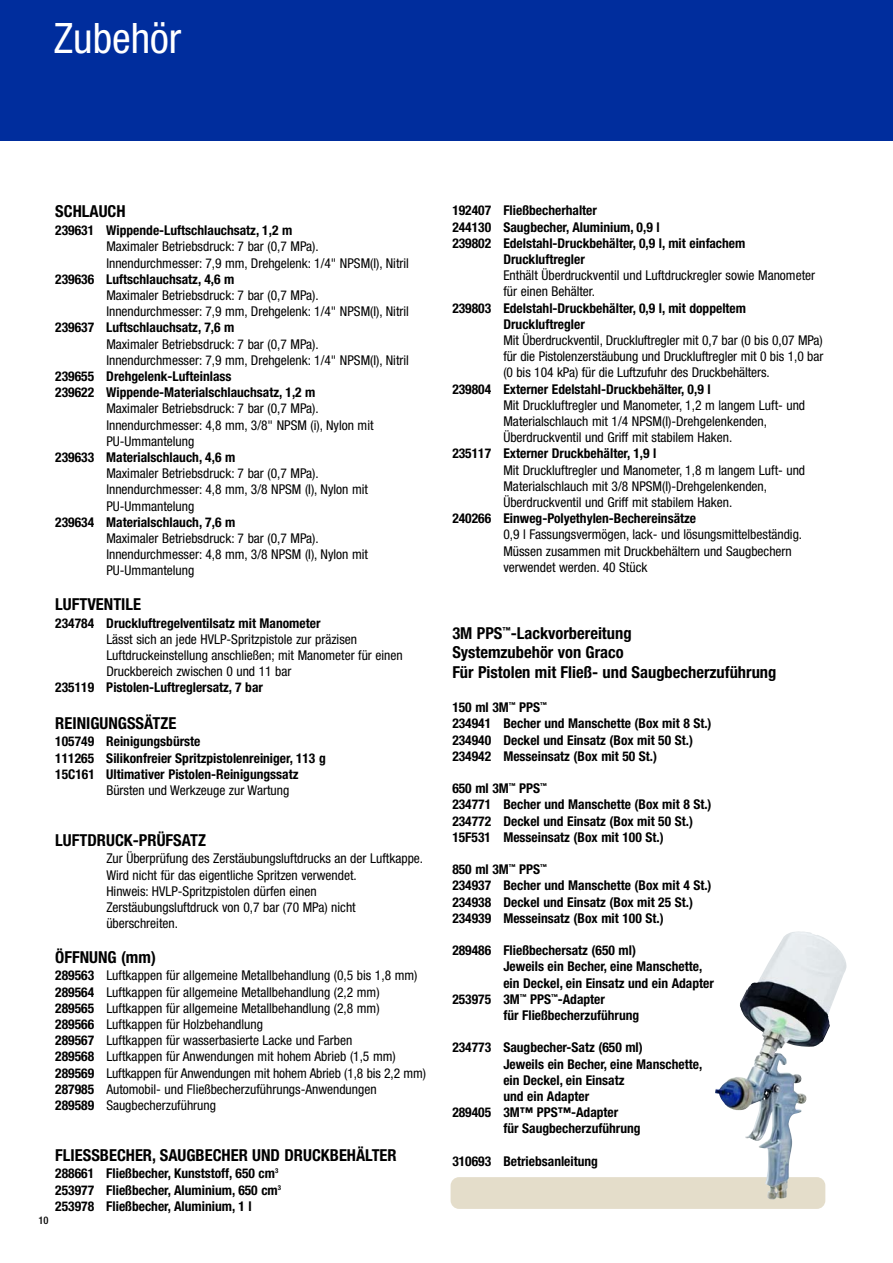
<style>
.page{position:relative;width:893px;height:1263px;background:#fff}
.page>*{position:absolute;margin:0;border:0;box-sizing:border-box;transform-origin:0 0}
.t1{font:condensed 42px "Helvetica Neue LT Std";color:#fff}
.t2{font:700 condensed 16.5px/19.8px "Helvetica Neue LT Std";color:#000}
.t3{font:condensed 13.5px/16.2px "Helvetica Neue LT Std";color:#000}
.t4{font:700 condensed 13.5px/16.2px "Helvetica Neue LT Std";color:#000}
.t5{font:500 condensed 10.5px "Helvetica Neue LT Std";color:#000}
.s1{font-weight:700}
</style>
<div class="page">
<div style="left:0;top:0;width:893px;height:140px;background:#002d9d"></div>
<div style="left:451px;top:1177px;width:374px;height:32px;background:#e4ddca;border-radius:9px"></div>
<img style="left:715px;top:931px;width:132px;height:254px">
<h1 class="t1" style="left:54px;top:23px;width:129px">Zubehör</h1>
<p class="t2" style="left:55px;top:203px;width:72px">SCHLAUCH</p>
<p class="t4" style="left:55px;top:223px;width:238px">239631 Wippende-Luftschlauchsatz, 1,2 m</p>
<p class="t3" style="left:106px;top:240px;width:304px">Maximaler Betriebsdruck: 7 bar (0,7 MPa).<br>Innendurchmesser: 7,9 mm, Drehgelenk: 1/4" NPSM(I), Nitril</p>
<p class="t4" style="left:55px;top:272px;width:180px">239636 Luftschlauchsatz, 4,6 m</p>
<p class="t3" style="left:106px;top:288px;width:304px">Maximaler Betriebsdruck: 7 bar (0,7 MPa).<br>Innendurchmesser: 7,9 mm, Drehgelenk: 1/4" NPSM(I), Nitril</p>
<p class="t4" style="left:55px;top:321px;width:180px">239637 Luftschlauchsatz, 7,6 m</p>
<p class="t3" style="left:106px;top:337px;width:304px">Maximaler Betriebsdruck: 7 bar (0,7 MPa).<br>Innendurchmesser: 7,9 mm, Drehgelenk: 1/4" NPSM(I), Nitril</p>
<p class="t4" style="left:55px;top:369px;width:262px">239655 Drehgelenk-Lufteinlass<br>239622 Wippende-Materialschlauchsatz, 1,2 m</p>
<p class="t3" style="left:106px;top:402px;width:269px">Maximaler Betriebsdruck: 7 bar (0,7 MPa).<br>Innendurchmesser: 4,8 mm, 3/8" NPSM (i), Nylon mit<br>PU-Ummantelung</p>
<p class="t4" style="left:55px;top:450px;width:181px">239633 Materialschlauch, 4,6 m</p>
<p class="t3" style="left:106px;top:466px;width:263px">Maximaler Betriebsdruck: 7 bar (0,7 MPa).<br>Innendurchmesser: 4,8 mm, 3/8 NPSM (I), Nylon mit<br>PU-Ummantelung</p>
<p class="t4" style="left:55px;top:515px;width:181px">239634 Materialschlauch, 7,6 m</p>
<p class="t3" style="left:106px;top:531px;width:263px">Maximaler Betriebsdruck: 7 bar (0,7 MPa).<br>Innendurchmesser: 4,8 mm, 3/8 NPSM (I), Nylon mit<br>PU-Ummantelung</p>
<p class="t2" style="left:55px;top:595px;width:87px">LUFTVENTILE</p>
<p class="t4" style="left:55px;top:616px;width:267px">234784 Druckluftregelventilsatz mit Manometer</p>
<p class="t3" style="left:106px;top:632px;width:298px">Lässt sich an jede HVLP-Spritzpistole zur präzisen<br>Luftdruckeinstellung anschließen; mit Manometer für einen<br>Druckbereich zwischen 0 und 11 bar</p>
<p class="t4" style="left:55px;top:681px;width:209px">235119 Pistolen-Luftreglersatz, 7 bar</p>
<p class="t2" style="left:55px;top:714px;width:122px">REINIGUNGSSÄTZE</p>
<p class="t4" style="left:55px;top:735px;width:272px">105749 Reinigungsbürste<br>111265 Silikonfreier Spritzpistolenreiniger, 113 g<br>15C161 Ultimativer Pistolen-Reinigungssatz</p>
<p class="t3" style="left:106px;top:783px;width:184px">Bürsten und Werkzeuge zur Wartung</p>
<p class="t2" style="left:55px;top:831px;width:152px">LUFTDRUCK-PRÜFSATZ</p>
<p class="t3" style="left:106px;top:852px;width:318px">Zur Überprüfung des Zerstäubungsluftdrucks an der Luftkappe.<br>Wird nicht für das eigentliche Spritzen verwendet.<br>Hinweis: HVLP-Spritzpistolen dürfen einen Zerstäubungsluftdruck von 0,7 bar (70 MPa) nicht überschreiten.</p>
<p class="t2" style="left:55px;top:948px;width:102px">ÖFFNUNG (mm)</p>
<p class="t3" style="left:55px;top:969px;width:372px"><span class="s1">289563</span> Luftkappen für allgemeine Metallbehandlung (0,5 bis 1,8 mm)<br><span class="s1">289564</span> Luftkappen für allgemeine Metallbehandlung (2,2 mm)<br><span class="s1">289565</span> Luftkappen für allgemeine Metallbehandlung (2,8 mm)<br><span class="s1">289566</span> Luftkappen für Holzbehandlung<br><span class="s1">289567</span> Luftkappen für wasserbasierte Lacke und Farben<br><span class="s1">289568</span> Luftkappen für Anwendungen mit hohem Abrieb (1,5 mm)<br><span class="s1">289569</span> Luftkappen für Anwendungen mit hohem Abrieb (1,8 bis 2,2 mm)<br><span class="s1">287985</span> Automobil- und Fließbecherzuführungs-Anwendungen<br><span class="s1">289589</span> Saugbecherzuführung</p>
<p class="t2" style="left:55px;top:1146px;width:343px">FLIESSBECHER, SAUGBECHER UND DRUCKBEHÄLTER</p>
<p class="t4" style="left:55px;top:1167px;width:227px">288661 Fließbecher, Kunststoff, 650 cm<sup>3<br></sup>253977 Fließbecher, Aluminium, 650 cm<sup>3<br></sup>253978 Fließbecher, Aluminium, 1 l</p>
<p class="t5" style="left:39px;top:1216px;width:12px">10</p>
<p class="t4" style="left:452px;top:204px;width:146px">192407 Fließbecherhalter</p>
<p class="t4" style="left:452px;top:220px;width:209px">244130 Saugbecher, Aluminium, 0,9 l</p>
<p class="t4" style="left:452px;top:236px;width:294px">239802 Edelstahl-Druckbehälter, 0,9 l, mit einfachem</p>
<p class="t4" style="left:503px;top:252px;width:83px">Druckluftregler</p>
<p class="t3" style="left:503px;top:268px;width:313px">Enthält Überdruckventil und Luftdruckregler sowie Manometer für einen Behälter.</p>
<p class="t4" style="left:503px;top:301px;width:244px;text-indent:-51px">239803 Edelstahl-Druckbehälter, 0,9 l, mit doppeltem<br>Druckluftregler</p>
<p class="t3" style="left:503px;top:333px;width:321px;text-align:justify">Mit Überdruckventil, Druckluftregler mit 0,7 bar (0 bis 0,07 MPa) für die Pistolenzerstäubung und Druckluftregler mit 0 bis 1,0 bar (0 bis 104 kPa) für die Luftzufuhr des Druckbehälters.</p>
<p class="t4" style="left:452px;top:382px;width:260px">239804 Externer Edelstahl-Druckbehälter, 0,9 l</p>
<p class="t3" style="left:503px;top:398px;width:303px">Mit Druckluftregler und Manometer, 1,2 m langem Luft- und<br>Materialschlauch mit 1/4 NPSM(I)-Drehgelenkenden,<br>Überdruckventil und Griff mit stabilem Haken.</p>
<p class="t4" style="left:452px;top:447px;width:206px">235117 Externer Druckbehälter, 1,9 l</p>
<p class="t3" style="left:503px;top:463px;width:303px">Mit Druckluftregler und Manometer, 1,8 m langem Luft- und<br>Materialschlauch mit 3/8 NPSM(I)-Drehgelenkenden,<br>Überdruckventil und Griff mit stabilem Haken.</p>
<p class="t4" style="left:452px;top:511px;width:245px">240266 Einweg-Polyethylen-Bechereinsätze</p>
<p class="t3" style="left:503px;top:528px;width:300px">0,9 l Fassungsvermögen, lack- und lösungsmittelbeständig.<br>Müssen zusammen mit Druckbehältern und Saugbechern verwendet werden. 40 Stück</p>
<p class="t2" style="left:452px;top:624px;width:326px">3M PPS<sup>™</sup>-Lackvorbereitung<br>Systemzubehör von Graco<br>Für Pistolen mit Fließ- und Saugbecherzuführung</p>
<p class="t4" style="left:452px;top:700px;width:261px">150 ml 3M<sup>™</sup> PPS<sup>™<br></sup>234941 Becher und Manschette (Box mit 8 St.)<br>234940 Deckel und Einsatz (Box mit 50 St.)<br>234942 Messeinsatz (Box mit 50 St.)</p>
<p class="t4" style="left:452px;top:781px;width:261px">650 ml 3M<sup>™</sup> PPS<sup>™<br></sup>234771 Becher und Manschette (Box mit 8 St.)<br>234772 Deckel und Einsatz (Box mit 50 St.)<br>15F531 Messeinsatz (Box mit 100 St.)</p>
<p class="t4" style="left:452px;top:862px;width:261px">850 ml 3M<sup>™</sup> PPS<sup>™<br></sup>234937 Becher und Manschette (Box mit 4 St.)<br>234938 Deckel und Einsatz (Box mit 25 St.)<br>234939 Messeinsatz (Box mit 100 St.)</p>
<p class="t4" style="left:452px;top:943px;width:185px">289486 Fließbechersatz (650 ml)</p>
<p class="t4" style="left:503px;top:960px;width:200px">Jeweils ein Becher, eine Manschette,</p>
<p class="t4" style="left:503px;top:976px;width:212px">ein Deckel, ein Einsatz und ein Adapter</p>
<p class="t4" style="left:452px;top:992px;width:154px">253975 3M<sup>™</sup> PPS<sup>™</sup>-Adapter</p>
<p class="t4" style="left:503px;top:1008px;width:137px">für Fließbecherzuführung</p>
<p class="t4" style="left:452px;top:1041px;width:192px">234773 Saugbecher-Satz (650 ml)</p>
<p class="t4" style="left:503px;top:1057px;width:200px">Jeweils ein Becher, eine Manschette,</p>
<p class="t4" style="left:503px;top:1073px;width:123px">ein Deckel, ein Einsatz</p>
<p class="t4" style="left:503px;top:1089px;width:87px">und ein Adapter</p>
<p class="t4" style="left:452px;top:1105px;width:168px">289405 3M™ PPS™-Adapter</p>
<p class="t4" style="left:503px;top:1122px;width:139px">für Saugbecherzuführung</p>
<p class="t4" style="left:452px;top:1154px;width:147px">310693 Betriebsanleitung</p>
</div>
